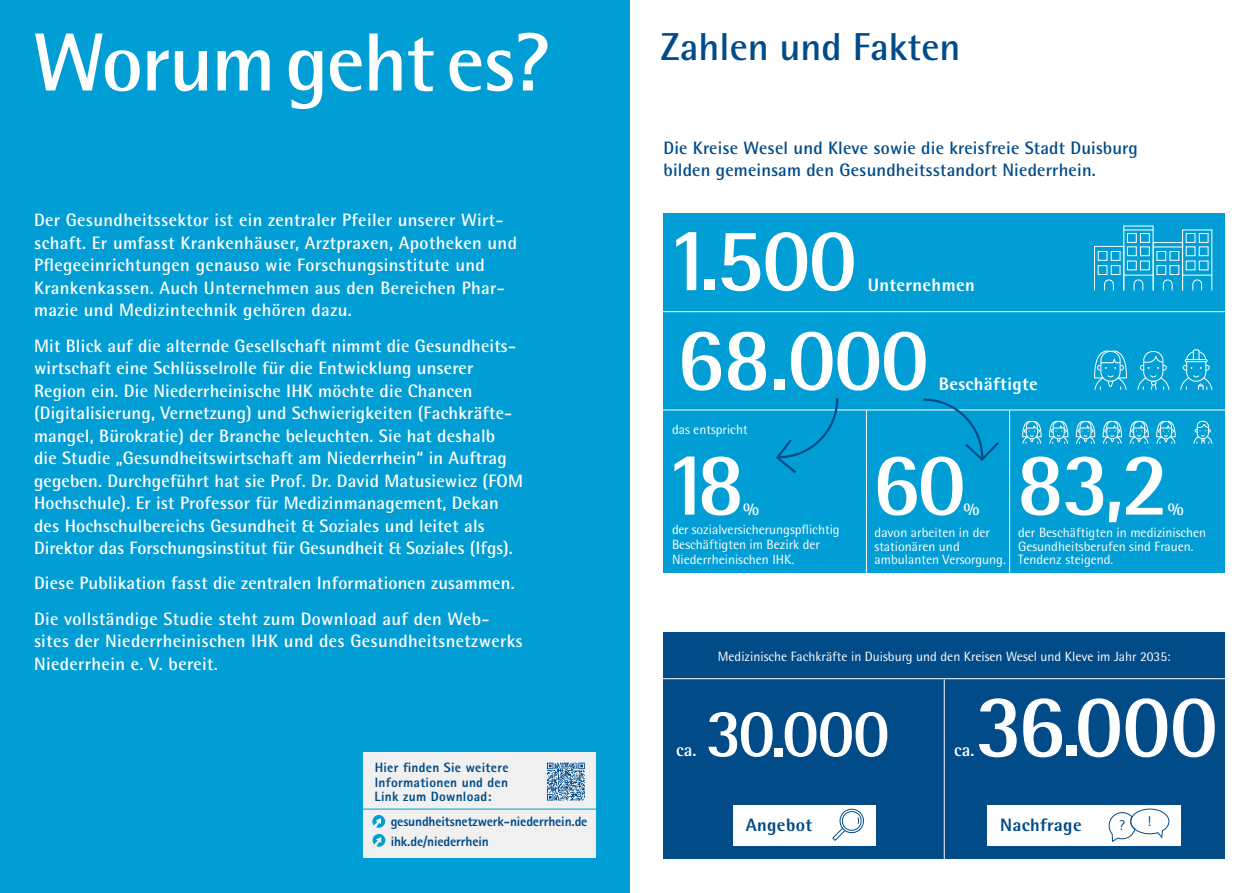
<style>
.page{position:relative;width:1259px;height:893px;background:#fff}
.page>*{position:absolute;margin:0;border:0;box-sizing:border-box;transform-origin:0 0}
.t1{font:700 90px "Rotis Semi Sans Std";letter-spacing:-.02em;color:#fff}
.t2{font:700 82.5px "Rotis Semi Sans Std";letter-spacing:-.02em;color:#fff}
.t3{font:700 68.55px "Rotis Semi Sans Std";color:#fff}
.t4{font:700 39px "Rotis Semi Sans Std";color:#004b88}
.t5{font:700 18px/22.5px "Rotis Semi Sans Std";letter-spacing:.01em;color:#fff}
.t6{font:700 18px/22.5px "Rotis Semi Sans Std";letter-spacing:.01em;color:#004b88}
.t7{font:800 18px "Rotis Semi Sans Std";letter-spacing:.02em;color:#fff}
.t8{font:800 18px "Rotis Semi Sans Std";letter-spacing:.02em;color:#004b88}
.t9{font:14.1px "Rotis Semi Sans Std";color:#004b88}
.t10{font:13.5px/13.5px "Rotis Semi Sans Std";color:#fff}
.t11{font:800 13.5px/14.2px "Rotis Sans Serif Std";letter-spacing:-.01em;color:#004b88;text-align:justify}
</style>
<div class="page">
<div style="left:0;top:0;width:629px;height:893px;background:#009ed4"></div>
<div style="left:663px;top:214px;width:562px;height:166px;background:#009ed4"></div>
<div style="left:663px;top:380px;width:562px;height:192px;background:#009ed4"></div>
<div style="left:663px;top:632px;width:562px;height:227px;background:#004b88"></div>
<div style="left:733px;top:805px;width:142px;height:41px;background:#fff"></div>
<svg style="left:832px;top:808px;width:32px;height:33px"></svg>
<div style="left:1143px;top:351px;width:20px;height:30px;border:1px solid #fff;border-radius:9px"></div>
<svg style="left:1137px;top:356px;width:32px;height:34px"></svg>
<svg style="left:1180px;top:349px;width:32px;height:41px"></svg>
<svg style="left:1094px;top:350px;width:33px;height:40px"></svg>
<div style="left:1196px;top:421px;width:12px;height:18px;border:1px solid #fff;border-radius:5px"></div>
<svg style="left:1193px;top:424px;width:19px;height:20px"></svg>
<svg style="left:1022px;top:420px;width:20px;height:24px"></svg>
<svg style="left:1049px;top:420px;width:19px;height:24px"></svg>
<svg style="left:1075px;top:420px;width:20px;height:24px"></svg>
<svg style="left:1102px;top:420px;width:20px;height:24px"></svg>
<svg style="left:1129px;top:420px;width:20px;height:24px"></svg>
<svg style="left:1156px;top:420px;width:20px;height:24px"></svg>
<hr style="left:651px;top:678px;width:586px;height:1px;background:#fff">
<hr style="left:651px;top:311px;width:586px;height:1px;background:#fff">
<div style="left:987px;top:805px;width:194px;height:41px;background:#fff"></div>
<svg style="left:1108px;top:808px;width:61px;height:34px"></svg>
<hr style="left:944px;top:679px;width:1px;height:180px;background:#fff">
<div style="left:363px;top:752px;width:232px;height:105px;background:#f0f0f0"></div>
<svg style="left:372px;top:815px;width:13px;height:13px"></svg>
<svg style="left:372px;top:834px;width:13px;height:13px"></svg>
<hr style="left:306px;top:809px;width:296px;height:1px;background:#009ed4">
<hr style="left:644px;top:410px;width:587px;height:1px;background:#fff">
<hr style="left:866px;top:410px;width:1px;height:162px;background:#fff">
<hr style="left:1009px;top:410px;width:1px;height:162px;background:#fff">
<svg style="left:774px;top:398px;width:65px;height:75px"></svg>
<svg style="left:921px;top:398px;width:80px;height:63px"></svg>
<div style="left:1153px;top:242px;width:30px;height:49px;border:1px solid #fff"></div>
<div style="left:1182px;top:230px;width:30px;height:61px;border:1px solid #fff"></div>
<svg style="left:1153px;top:247px;width:29px;height:1px"></svg>
<hr style="left:1182px;top:275px;width:30px;height:1px;background:#fff">
<svg style="left:1192px;top:279px;width:10px;height:12px"></svg>
<svg style="left:1162px;top:279px;width:11px;height:12px"></svg>
<div style="left:1169px;top:265px;width:10px;height:10px;border:1px solid #fff"></div>
<div style="left:1198px;top:246px;width:10px;height:10px;border:1px solid #fff"></div>
<div style="left:1169px;top:251px;width:10px;height:10px;border:1px solid #fff"></div>
<div style="left:1198px;top:233px;width:10px;height:10px;border:1px solid #fff"></div>
<div style="left:1156px;top:265px;width:10px;height:10px;border:1px solid #fff"></div>
<div style="left:1185px;top:246px;width:10px;height:10px;border:1px solid #fff"></div>
<div style="left:1156px;top:251px;width:10px;height:10px;border:1px solid #fff"></div>
<div style="left:1185px;top:233px;width:10px;height:10px;border:1px solid #fff"></div>
<div style="left:1094px;top:246px;width:30px;height:45px;border:1px solid #fff"></div>
<div style="left:1123px;top:226px;width:30px;height:65px;border:1px solid #fff"></div>
<svg style="left:1124px;top:275px;width:29px;height:16px"></svg>
<svg style="left:1103px;top:279px;width:11px;height:12px"></svg>
<div style="left:1140px;top:261px;width:9px;height:9px;border:1px solid #fff"></div>
<div style="left:1110px;top:265px;width:10px;height:10px;border:1px solid #fff"></div>
<div style="left:1140px;top:246px;width:9px;height:10px;border:1px solid #fff"></div>
<div style="left:1110px;top:251px;width:10px;height:10px;border:1px solid #fff"></div>
<div style="left:1140px;top:233px;width:9px;height:10px;border:1px solid #fff"></div>
<div style="left:1127px;top:261px;width:9px;height:9px;border:1px solid #fff"></div>
<div style="left:1097px;top:265px;width:10px;height:10px;border:1px solid #fff"></div>
<div style="left:1127px;top:246px;width:9px;height:10px;border:1px solid #fff"></div>
<div style="left:1097px;top:251px;width:10px;height:10px;border:1px solid #fff"></div>
<div style="left:1127px;top:233px;width:9px;height:10px;border:1px solid #fff"></div>
<hr style="left:1123px;top:230px;width:30px;height:1px;background:#fff">
<svg style="left:547px;top:763px;width:38px;height:37px"></svg>
<h2 class="t2" style="left:33px;top:12px;width:520px">Worum geht es?</h2>
<h3 class="t4" style="left:661px;top:23px;width:301px">Zahlen und Fakten</h3>
<p class="t5" style="left:34px;top:209px;width:484px">Der Gesundheitssektor ist ein zentraler Pfeiler unserer Wirt&shy;schaft. Er umfasst Krankenhäuser, Arztpraxen, Apotheken und Pflegeeinrichtungen genauso wie Forschungsinstitute und Krankenkassen. Auch Unternehmen aus den Bereichen Phar&shy;mazie und Medizintechnik gehören dazu.</p>
<p class="t5" style="left:34px;top:334px;width:490px">Mit Blick auf die alternde Gesellschaft nimmt die Gesundheits&shy;wirtschaft eine Schlüsselrolle für die Entwicklung unserer Region ein. Die Niederrheinische IHK möchte die Chancen (Digitalisierung, Vernetzung) und Schwierigkeiten (Fachkräfte&shy;mangel, Bürokratie) der Branche beleuchten. Sie hat deshalb<br>die Studie „Gesundheitswirtschaft am Niederrhein“ in Auftrag gegeben. Durchgeführt hat sie Prof. Dr. David Matusiewicz (FOM Hochschule). Er ist Professor für Medizinmanagement, Dekan des Hochschulbereichs Gesundheit &amp; Soziales und leitet als Direktor das Forschungsinstitut für Gesundheit &amp; Soziales (Ifgs).</p>
<p class="t5" style="left:34px;top:565px;width:482px;line-height:35.2px">Diese Publikation fasst die zentralen Informationen zusammen.<br>Die vollständige Studie steht zum Download auf den Web-</p>
<p class="t5" style="left:34px;top:629px;width:490px">sites der Niederrheinischen IHK und des Gesundheitsnetzwerks<br>Niederrhein e. V. bereit.</p>
<p class="t11" style="left:375px;top:760px;width:135px">Hier finden Sie weitere Informationen und den Link zum Download:</p>
<p class="t11" style="left:391px;top:811px;width:198px;line-height:20px">gesundheitsnetzwerk-niederrhein.de ihk.de/niederrhein</p>
<p class="t6" style="left:663px;top:136px;width:476px">Die Kreise Wesel und Kleve sowie die kreisfreie Stadt Duisburg bilden gemeinsam den Gesundheitsstandort Niederrhein.</p>
<h1 class="t1" style="left:665px;top:204px;width:193px">1.500</h1>
<p class="t7" style="left:867px;top:273px;width:109px">Unternehmen</p>
<h1 class="t1" style="left:676px;top:304px;width:254px">68.000</h1>
<p class="t10" style="left:672px;top:422px;width:77px">das entspricht</p>
<p class="t7" style="left:938px;top:373px;width:101px">Beschäftigte</p>
<h1 class="t1" style="left:663px;top:429px;width:83px">18</h1>
<p class="t7" style="left:743px;top:497px;width:18px">%</p>
<h1 class="t1" style="left:872px;top:429px;width:95px">60</h1>
<p class="t7" style="left:963px;top:497px;width:18px">%</p>
<p class="t10" style="left:672px;top:522px;width:169px;line-height:15px">der sozialversicherungspflichtig<br>Beschäftigten im Bezirk der<br>Niederrheinischen IHK.</p>
<p class="t10" style="left:874px;top:526px;width:133px">davon arbeiten in der stationären und ambulanten Versorgung.</p>
<h1 class="t1" style="left:1016px;top:429px;width:155px">83,2</h1>
<p class="t7" style="left:1167px;top:497px;width:18px">%</p>
<p class="t10" style="left:1018px;top:526px;width:190px">der Beschäftigten in medizinischen<br>Gesundheitsberufen sind Frauen.<br>Tendenz steigend.</p>
<p class="t10" style="left:718px;top:650px;width:454px">Medizinische Fachkräfte in Duisburg und den Kreisen Wesel und Kleve im Jahr 2035:</p>
<h1 class="t1" style="left:975px;top:671px;width:244px">36.000</h1>
<h3 class="t3" style="left:705px;top:691px;width:186px">30.000</h3>
<p class="t5" style="left:676px;top:739px;width:22px">ca.</p>
<p class="t5" style="left:954px;top:739px;width:22px">ca.</p>
<p class="t8" style="left:746px;top:813px;width:68px">Angebot</p>
<p class="t8" style="left:1000px;top:813px;width:83px">Nachfrage</p>
<p class="t9" style="left:1119px;top:817px;width:7px">?</p>
<p class="t9" style="left:1147px;top:813px;width:5px">!</p>
</div>
